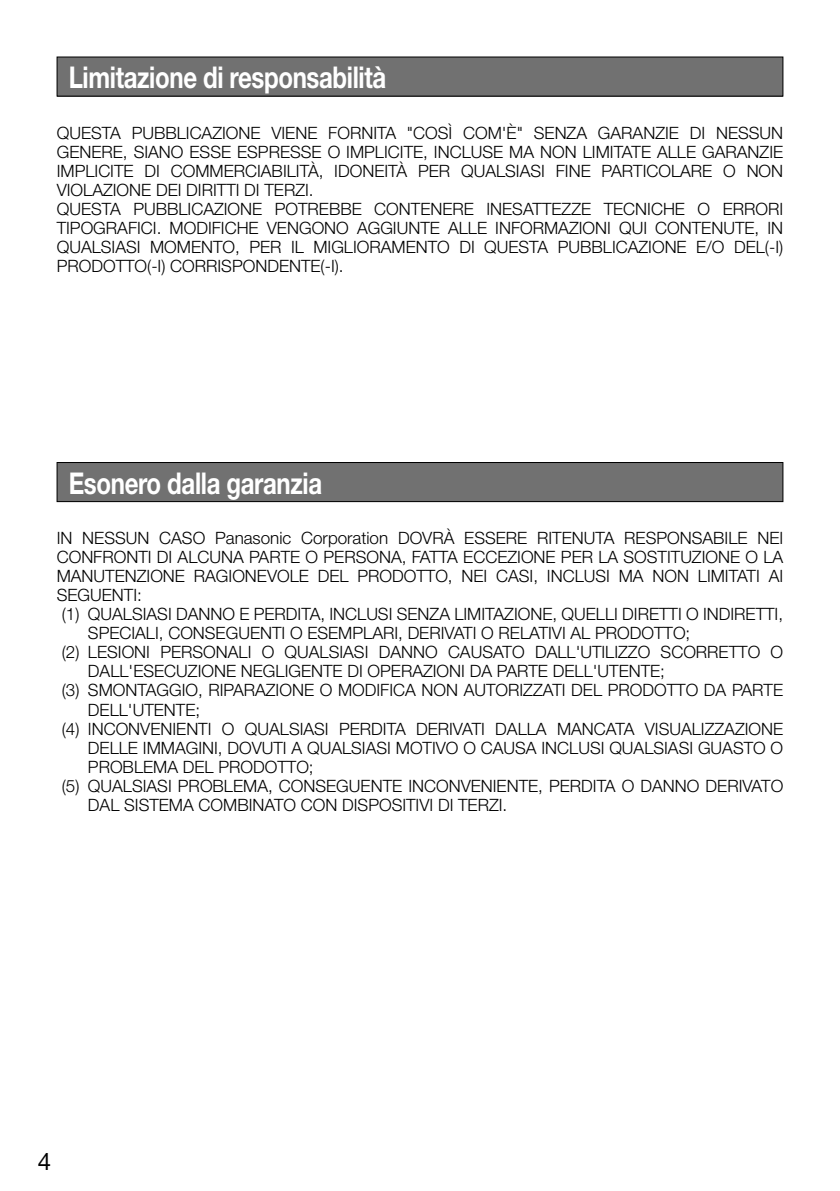
<style>
.page{position:relative;width:840px;height:1191px;background:#fff}
.page>*{position:absolute;margin:0;border:0;box-sizing:border-box;transform-origin:0 0}
.t1{font:700 30px "Helvetica Neue LT Std";letter-spacing:-.015em;color:#fff;scale:.8 1}
.t2{font:24px "Helvetica Neue LT Std";color:#000}
.t3{font:300 17px/19px "Helvetica Neue LT Std";color:#000}
</style>
<div class="page">
<div style="left:57px;top:57px;width:725px;height:39px;background:#717171"></div>
<div style="left:57px;top:57px;width:725px;height:39px;border:1px solid #000"></div>
<div style="left:57px;top:462px;width:725px;height:39px;background:#717171"></div>
<div style="left:57px;top:462px;width:725px;height:40px;border:1px solid #000"></div>
<h1 class="t1" style="left:69px;top:59px;width:398px">Limitazione di responsabilità</h1>
<p class="t3" style="left:57px;top:123px;width:727px">QUESTA PUBBLICAZIONE VIENE FORNITA "COSÌ COM'È" SENZA GARANZIE DI NESSUN GENERE, SIANO ESSE ESPRESSE O IMPLICITE, INCLUSE MA NON LIMITATE ALLE GARANZIE IMPLICITE DI COMMERCIABILITÀ, IDONEITÀ PER QUALSIASI FINE PARTICOLARE O NON VIOLAZIONE DEI DIRITTI DI TERZI.<br>QUESTA PUBBLICAZIONE POTREBBE CONTENERE INESATTEZZE TECNICHE O ERRORI TIPOGRAFICI. MODIFICHE VENGONO AGGIUNTE ALLE INFORMAZIONI QUI CONTENUTE, IN QUALSIASI MOMENTO, PER IL MIGLIORAMENTO DI QUESTA PUBBLICAZIONE E/O DEL(-I)<br>PRODOTTO(-I) CORRISPONDENTE(-I).</p>
<h1 class="t1" style="left:69px;top:464px;width:318px">Esonero dalla garanzia</h1>
<p class="t3" style="left:57px;top:528px;width:727px">IN NESSUN CASO Panasonic Corporation DOVRÀ ESSERE RITENUTA RESPONSABILE NEI</p>
<p class="t3" style="left:57px;top:547px;width:727px">CONFRONTI DI ALCUNA PARTE O PERSONA, FATTA ECCEZIONE PER LA SOSTITUZIONE O LA</p>
<p class="t3" style="left:57px;top:566px;width:727px">MANUTENZIONE RAGIONEVOLE DEL PRODOTTO, NEI CASI, INCLUSI MA NON LIMITATI AI</p>
<p class="t3" style="left:57px;top:585px;width:87px">SEGUENTI:</p>
<p class="t3" style="left:62px;top:604px;width:722px">(1) QUALSIASI DANNO E PERDITA, INCLUSI SENZA LIMITAZIONE, QUELLI DIRETTI O INDIRETTI,</p>
<p class="t3" style="left:88px;top:623px;width:603px">SPECIALI, CONSEGUENTI O ESEMPLARI, DERIVATI O RELATIVI AL PRODOTTO;</p>
<p class="t3" style="left:62px;top:642px;width:722px">(2) LESIONI PERSONALI O QUALSIASI DANNO CAUSATO DALL'UTILIZZO SCORRETTO O</p>
<p class="t3" style="left:88px;top:661px;width:578px">DALL'ESECUZIONE NEGLIGENTE DI OPERAZIONI DA PARTE DELL'UTENTE;</p>
<p class="t3" style="left:62px;top:680px;width:722px">(3) SMONTAGGIO, RIPARAZIONE O MODIFICA NON AUTORIZZATI DEL PRODOTTO DA PARTE</p>
<p class="t3" style="left:88px;top:699px;width:114px">DELL'UTENTE;</p>
<p class="t3" style="left:62px;top:718px;width:722px">(4) INCONVENIENTI O QUALSIASI PERDITA DERIVATI DALLA MANCATA VISUALIZZAZIONE</p>
<p class="t3" style="left:88px;top:737px;width:696px">DELLE IMMAGINI, DOVUTI A QUALSIASI MOTIVO O CAUSA INCLUSI QUALSIASI GUASTO O</p>
<p class="t3" style="left:88px;top:756px;width:227px">PROBLEMA DEL PRODOTTO;</p>
<p class="t3" style="left:62px;top:775px;width:722px">(5) QUALSIASI PROBLEMA, CONSEGUENTE INCONVENIENTE, PERDITA O DANNO DERIVATO</p>
<p class="t3" style="left:88px;top:794px;width:420px">DAL SISTEMA COMBINATO CON DISPOSITIVI DI TERZI.</p>
<h2 class="t2" style="left:38px;top:1146px;width:15px">4</h2>
</div>
